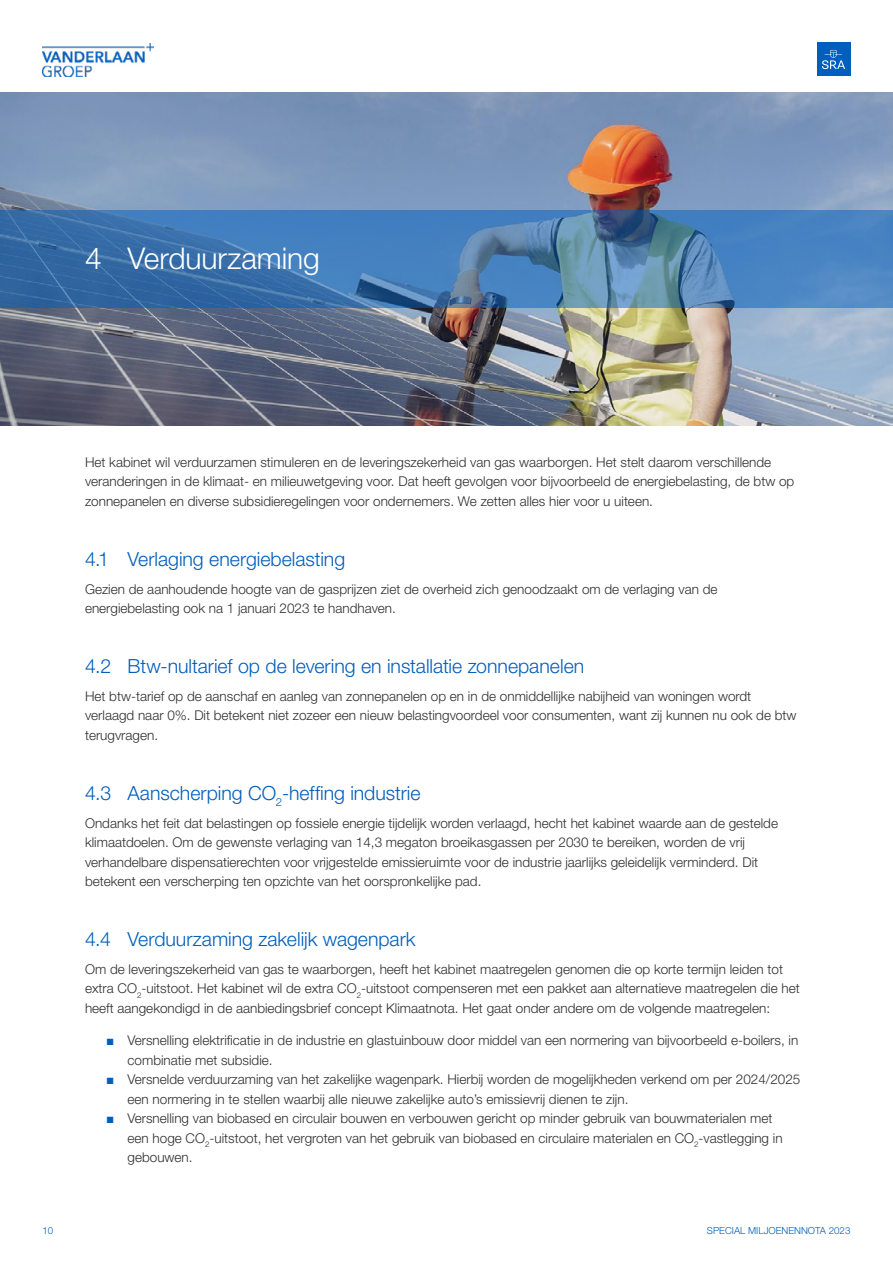
<style>
.page{position:relative;width:893px;height:1263px;background:#fff}
.page>*{position:absolute;margin:0;border:0;box-sizing:border-box;transform-origin:0 0}
.t1{font:300 30px "Helvetica Neue LT Std";letter-spacing:-.005em;color:#fff}
.t2{font:300 19.5px "Helvetica Neue LT Std";color:#005ebc}
.t3{font:300 13.5px/19.5px "Helvetica Neue LT Std";color:#2f2f2f}
.t4{font:300 9.75px "Helvetica Neue LT Std";color:#005ebc}
.s1{font-family:"Arial";font-weight:700;color:#005ebc}
</style>
<div class="page">
<img style="left:0;top:92px;width:893px;height:333px">
<svg style="left:0;top:210px;width:893px;height:98px;background:#457bb1"></svg>
<div style="left:817px;top:43px;width:33px;height:33px;background:#005ebc"></div>
<svg style="left:822px;top:50px;width:23px;height:19px"></svg>
<img style="left:43px;top:43px;width:111px;height:33px">
<h1 class="t1" style="left:85px;top:240px;width:236px">4 Verduurzaming</h1>
<p class="t3" style="left:85px;top:452px;width:711px">Het kabinet wil verduurzamen stimuleren en de leveringszekerheid van gas waarborgen. Het stelt daarom verschillende veranderingen in de klimaat- en milieuwetgeving voor. Dat heeft gevolgen voor bijvoorbeeld de energiebelasting, de btw op zonnepanelen en diverse subsidieregelingen voor ondernemers. We zetten alles hier voor u uiteen.</p>
<h2 class="t2" style="left:85px;top:547px;width:262px">4.1 Verlaging energiebelasting</h2>
<p class="t3" style="left:85px;top:579px;width:634px">Gezien de aanhoudende hoogte van de gasprijzen ziet de overheid zich genoodzaakt om de verlaging van de energiebelasting ook na 1 januari 2023 te handhaven.</p>
<h2 class="t2" style="left:85px;top:654px;width:501px">4.2 Btw-nultarief op de levering en installatie zonnepanelen</h2>
<p class="t3" style="left:85px;top:686px;width:713px">Het btw-tarief op de aanschaf en aanleg van zonnepanelen op en in de onmiddellijke nabijheid van woningen wordt verlaagd naar 0%. Dit betekent niet zozeer een nieuw belastingvoordeel voor consumenten, want zij kunnen nu ook de btw terugvragen.</p>
<h2 class="t2" style="left:85px;top:781px;width:337px">4.3 Aanscherping CO<sub>2</sub>-heffing industrie</h2>
<p class="t3" style="left:85px;top:813px;width:694px">Ondanks het feit dat belastingen op fossiele energie tijdelijk worden verlaagd, hecht het kabinet waarde aan de gestelde klimaatdoelen. Om de gewenste verlaging van 14,3 megaton broeikasgassen per 2030 te bereiken, worden de vrij verhandelbare dispensatierechten voor vrijgestelde emissieruimte voor de industrie jaarlijks geleidelijk verminderd. Dit betekent een verscherping ten opzichte van het oorspronkelijke pad.</p>
<h2 class="t2" style="left:85px;top:927px;width:332px">4.4 Verduurzaming zakelijk wagenpark</h2>
<p class="t3" style="left:85px;top:959px;width:716px">Om de leveringszekerheid van gas te waarborgen, heeft het kabinet maatregelen genomen die op korte termijn leiden tot extra CO<sub>2</sub>-uitstoot. Het kabinet wil de extra CO<sub>2</sub>-uitstoot compenseren met een pakket aan alternatieve maatregelen die het heeft aangekondigd in de aanbiedingsbrief concept Klimaatnota. Het gaat onder andere om de volgende maatregelen:</p>
<p class="t3" style="left:128px;top:1030px;width:672px;text-indent:-21px"><span class="s1">■</span> Versnelling elektrificatie in de industrie en glastuinbouw door middel van een normering van bijvoorbeeld e-boilers, in combinatie met subsidie.</p>
<p class="t3" style="left:128px;top:1069px;width:674px;text-indent:-21px"><span class="s1">■</span> Versnelde verduurzaming van het zakelijke wagenpark. Hierbij worden de mogelijkheden verkend om per 2024/2025 een normering in te stellen waarbij alle nieuwe zakelijke auto’s emissievrij dienen te zijn.</p>
<p class="t3" style="left:128px;top:1108px;width:656px;text-indent:-21px"><span class="s1">■</span> Versnelling van biobased en circulair bouwen en verbouwen gericht op minder gebruik van bouwmaterialen met een hoge CO<sub>2</sub>-uitstoot, het vergroten van het gebruik van biobased en circulaire materialen en CO<sub>2</sub>-vastlegging in gebouwen.</p>
<p class="t4" style="left:43px;top:1224px;width:12px">10</p>
<p class="t4" style="left:707px;top:1224px;width:145px">SPECIAL MILJOENENNOTA 2023</p>
</div>
